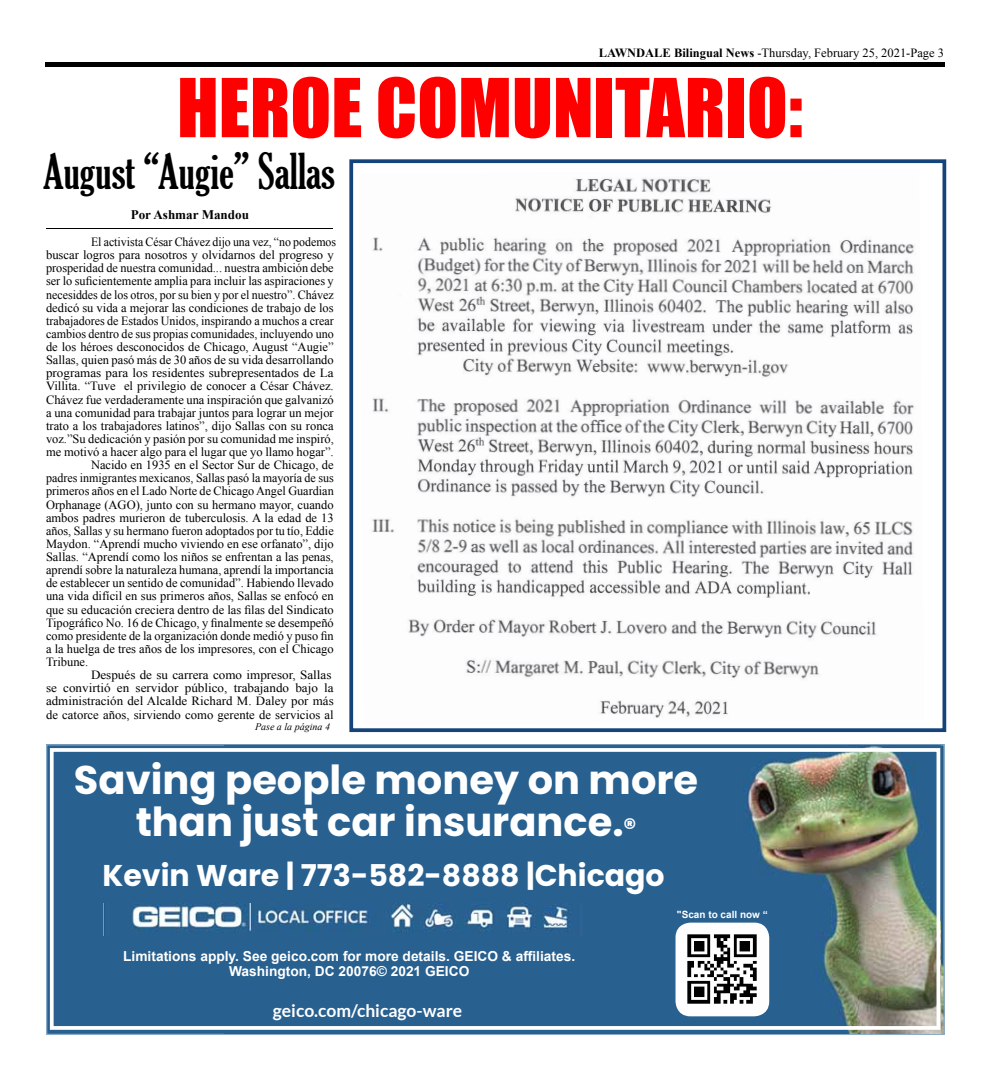
<style>
.page{position:relative;width:990px;height:1080px;background:#fff}
.page>*{position:absolute;margin:0;border:0;box-sizing:border-box;transform-origin:0 0}
.t1{font:75px "Impact";color:#f00}
.t2{font:extra-condensed 47.5px "Gloucester";color:#000}
.t3{font:700 40px/42.5px "Poppins";color:#fff;text-align:center}
.t4{font:700 30px "Poppins";color:#fff}
.t5{font:700 17.5px "Lato";color:#fff}
.t6{font:700 13.75px/15px "Arial";color:#fff;text-align:center}
.t7{font:700 13.12px "Times New Roman";color:#000}
.t8{font:12.5px "Times New Roman";color:#000}
.t9{font:12.5px "Times New Roman";color:#000;scale:.96 1}
.t10{font:12.5px "Times New Roman";color:#000;scale:1.05 1}
.t11{font:12.5px "Times New Roman";color:#000;scale:1.04 1}
.t12{font:12.5px "Times New Roman";color:#000;scale:.95 1}
.t13{font:700 10px "Arial";color:#fff}
.t14{font:italic 10px "Times New Roman";color:#000}
.s1{font-weight:700}
.s2{font-size:25px}
</style>
<div class="page">
<div style="left:349px;top:159px;width:597px;height:573px;background:#fff;border:4px solid #15447a"></div>
<div style="left:45px;top:62px;width:900px;height:6px;background:#000"></div>
<div style="left:48px;top:746px;width:895px;height:287px;background:#28608f"></div>
<img style="left:225px;top:746px;width:715px;height:288px">
<img style="left:103px;top:903px;width:479px;height:32px">
<div style="left:50px;top:748px;width:890px;height:282px;border:4px solid #fff"></div>
<img style="left:676px;top:923px;width:93px;height:93px">
<img style="left:372px;top:178px;width:542px;height:540px">
<p class="t8" style="left:599px;top:45px;width:347px"><span class="s1">LAWNDALE Bilingual News</span> -Thursday, February 25, 2021-Page 3</p>
<h1 class="t1" style="left:177px;top:50px;width:627px">HEROE COMUNITARIO:</h1>
<h2 class="t2" style="left:43px;top:145px;width:294px">August “Augie” Sallas</h2>
<p class="t7" style="left:131px;top:206px;width:120px">Por Ashmar Mandou</p>
<p class="t12" style="left:91px;top:233px;width:259px">El activista César Chávez dijo una vez, “no podemos</p>
<p class="t8" style="left:46px;top:247px;width:289px">buscar logros para nosotros y olvidarnos del progreso y</p>
<p class="t8" style="left:46px;top:260px;width:289px">prosperidad de nuestra comunidad... nuestra ambición debe</p>
<p class="t8" style="left:46px;top:273px;width:289px">ser lo suficientemente amplia para incluir las aspiraciones y</p>
<p class="t9" style="left:46px;top:286px;width:301px">necesiddes de los otros, por su bien y por el nuestro”. Chávez</p>
<p class="t8" style="left:46px;top:299px;width:289px">dedicó su vida a mejorar las condiciones de trabajo de los</p>
<p class="t9" style="left:46px;top:312px;width:301px">trabajadores de Estados Unidos, inspirando a muchos a crear</p>
<p class="t9" style="left:46px;top:325px;width:301px">cambios dentro de sus propias comunidades, incluyendo uno</p>
<p class="t8" style="left:46px;top:338px;width:289px">de los héroes desconocidos de Chicago, August “Augie”</p>
<p class="t8" style="left:46px;top:352px;width:289px">Sallas, quien pasó más de 30 años de su vida desarrollando</p>
<p class="t10" style="left:46px;top:365px;width:276px">programas para los residentes subrepresentados de La</p>
<p class="t8" style="left:46px;top:378px;width:289px">Villita. “Tuve el privilegio de conocer a César Chávez.</p>
<p class="t8" style="left:46px;top:391px;width:289px">Chávez fue verdaderamente una inspiración que galvanizó</p>
<p class="t8" style="left:46px;top:404px;width:289px">a una comunidad para trabajar juntos para lograr un mejor</p>
<p class="t8" style="left:46px;top:417px;width:289px">trato a los trabajadores latinos”, dijo Sallas con su ronca</p>
<p class="t8" style="left:46px;top:430px;width:289px">voz.”Su dedicación y pasión por su comunidad me inspiró,</p>
<p class="t8" style="left:46px;top:443px;width:289px">me motivó a hacer algo para el lugar que yo llamo hogar”.</p>
<p class="t8" style="left:91px;top:457px;width:244px">Nacido en 1935 en el Sector Sur de Chicago, de</p>
<p class="t9" style="left:46px;top:470px;width:301px">padres inmigrantes mexicanos, Sallas pasó la mayoría de sus</p>
<p class="t8" style="left:46px;top:483px;width:289px">primeros años en el Lado Norte de Chicago Angel Guardian</p>
<p class="t8" style="left:46px;top:496px;width:289px">Orphanage (AGO), junto con su hermano mayor, cuando</p>
<p class="t8" style="left:46px;top:509px;width:289px">ambos padres murieron de tuberculosis. A la edad de 13</p>
<p class="t8" style="left:46px;top:522px;width:289px">años, Sallas y su hermano fueron adoptados por tu tío, Eddie</p>
<p class="t8" style="left:46px;top:535px;width:289px">Maydon. “Aprendí mucho viviendo en ese orfanato”, dijo</p>
<p class="t8" style="left:46px;top:548px;width:289px">Sallas. “Aprendí como los niños se enfrentan a las penas,</p>
<p class="t8" style="left:46px;top:562px;width:289px">aprendí sobre la naturaleza humana, aprendí la importancia</p>
<p class="t8" style="left:46px;top:575px;width:289px">de establecer un sentido de comunidad”. Habiendo llevado</p>
<p class="t8" style="left:46px;top:588px;width:289px">una vida difícil en sus primeros años, Sallas se enfocó en</p>
<p class="t8" style="left:46px;top:601px;width:289px">que su educación creciera dentro de las filas del Sindicato</p>
<p class="t8" style="left:46px;top:614px;width:289px">Tipográfico No. 16 de Chicago, y finalmente se desempeñó</p>
<p class="t8" style="left:46px;top:627px;width:289px">como presidente de la organización donde medió y puso fin</p>
<p class="t8" style="left:46px;top:640px;width:289px">a la huelga de tres años de los impresores, con el Chicago</p>
<p class="t8" style="left:46px;top:653px;width:44px">Tribune.</p>
<p class="t10" style="left:91px;top:667px;width:230px">Después de su carrera como impresor, Sallas</p>
<p class="t10" style="left:46px;top:680px;width:276px">se convirtió en servidor público, trabajando bajo la</p>
<p class="t11" style="left:46px;top:693px;width:278px">administración del Alcalde Richard M. Daley por más</p>
<p class="t8" style="left:46px;top:706px;width:289px">de catorce años, sirviendo como gerente de servicios al</p>
<p class="t14" style="left:255px;top:720px;width:76px">Pase a la página 4</p>
<h3 class="t3" style="left:74px;top:759px;width:626px">Saving people money on more than just car insurance.<span class="s2">®</span></h3>
<h3 class="t4" style="left:103px;top:858px;width:564px">Kevin Ware | 773-582-8888 |Chicago</h3>
<p class="t13" style="left:677px;top:908px;width:92px">"Scan to call now “</p>
<p class="t6" style="left:123px;top:949px;width:454px">Limitations apply. See geico.com for more details. GEICO &amp; affiliates.<br>Washington, DC 20076© 2021 GEICO</p>
<h3 class="t5" style="left:273px;top:1000px;width:191px">geico.com/chicago-ware</h3>
</div>
